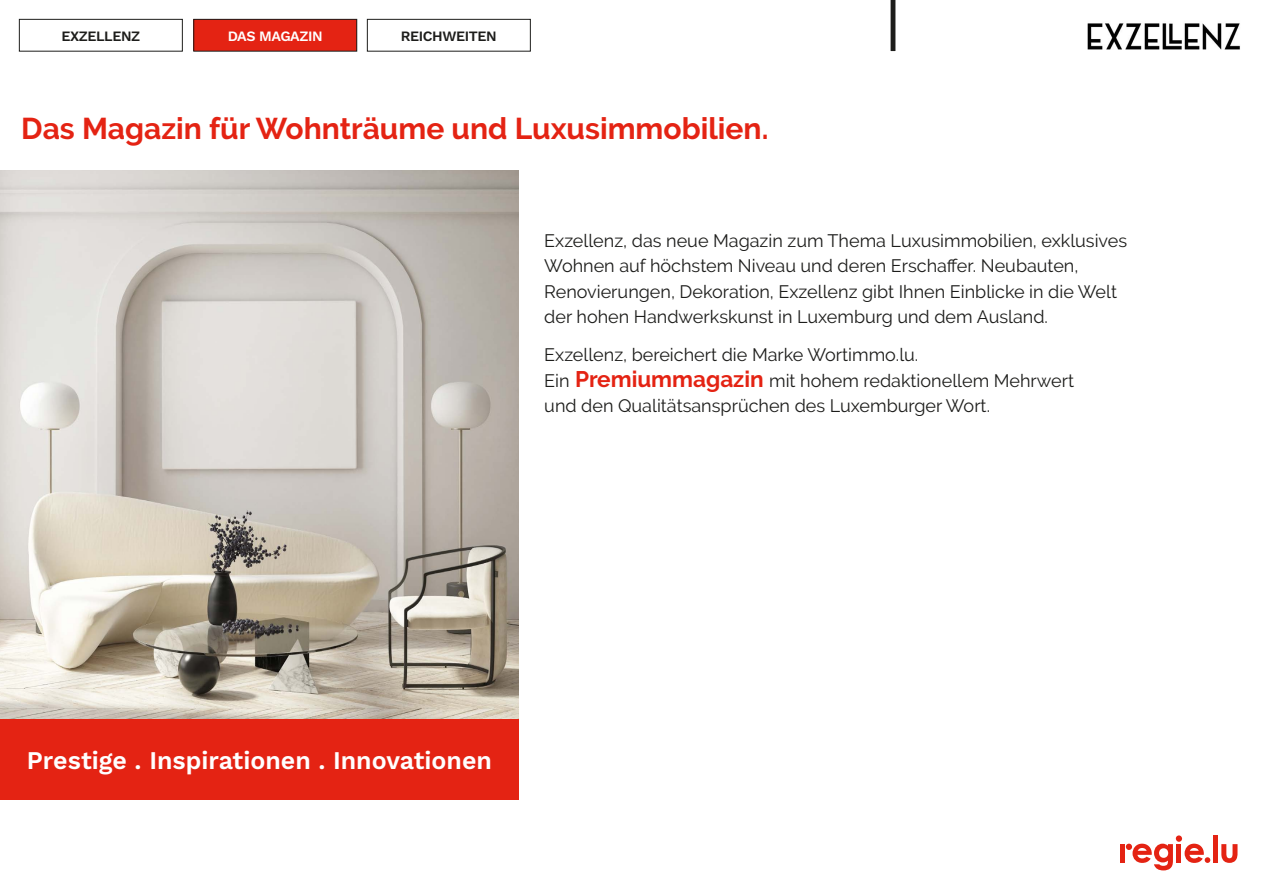
<style>
.page{position:relative;width:1263px;height:893px;background:#fff}
.page>*{position:absolute;margin:0;border:0;box-sizing:border-box;transform-origin:0 0}
.t1{font:700 30px "Raleway";color:#e42313}
.t2{font:600 25.5px "Work Sans";color:#fff}
.t3{font:18px/25.5px "Raleway";color:#1d1d1b}
.t4{font:600 14.25px "Work Sans";letter-spacing:-.03em;color:#1d1d1b}
.t5{font:600 14.25px "Work Sans";letter-spacing:-.03em;color:#fff}
.s1{font-weight:700;font-size:22.5px;color:#e42313}
</style>
<div class="page">
<div style="left:19px;top:19px;width:164px;height:32px;border:1px solid #1d1d1b"></div>
<div style="left:367px;top:19px;width:164px;height:32px;border:1px solid #1d1d1b"></div>
<div style="left:1176px;top:844px;width:5px;height:18px;background:#e42313"></div>
<div style="left:1176px;top:835px;width:6px;height:7px;background:#e42313;border-radius:50%"></div>
<svg style="left:1184px;top:844px;width:26px;height:19px"></svg>
<div style="left:1213px;top:835px;width:5px;height:27px;background:#e42313"></div>
<svg style="left:1221px;top:844px;width:16px;height:19px"></svg>
<div style="left:1120px;top:844px;width:5px;height:18px;background:#e42313"></div>
<svg style="left:1126px;top:844px;width:47px;height:26px"></svg>
<img style="left:1087px;top:23px;width:153px;height:27px">
<div style="left:194px;top:19px;width:163px;height:32px;background:#e42313"></div>
<div style="left:194px;top:19px;width:163px;height:32px;border:1px solid #1d1d1b"></div>
<hr style="left:891px;top:0;width:4px;height:51px;background:#1d1d1b">
<img style="left:0;top:170px;width:519px;height:549px">
<div style="left:0;top:719px;width:519px;height:80px;background:#e42313"></div>
<p class="t4" style="left:61px;top:25px;width:80px">EXZELLENZ</p>
<p class="t5" style="left:228px;top:25px;width:96px">DAS MAGAZIN</p>
<p class="t4" style="left:401px;top:25px;width:97px">REICHWEITEN</p>
<h1 class="t1" style="left:21px;top:111px;width:749px">Das Magazin für Wohnträume und Luxusimmobilien.</h1>
<p class="t3" style="left:544px;top:227px;width:584px">Exzellenz, das neue Magazin zum Thema Luxusimmobilien, exklusives Wohnen auf höchstem Niveau und deren Erschaffer. Neubauten, Renovierungen, Dekoration, Exzellenz gibt Ihnen Einblicke in die Welt der hohen Handwerkskunst in Luxemburg und dem Ausland.</p>
<p class="t3" style="left:544px;top:342px;width:531px">Exzellenz, bereichert die Marke Wortimmo.lu.<br>Ein <span class="s1">Premiummagazin</span> mit hohem redaktionellem Mehrwert und den Qualitätsansprüchen des Luxemburger Wort.</p>
<h2 class="t2" style="left:27px;top:741px;width:467px">Prestige . Inspirationen . Innovationen</h2>
</div>
